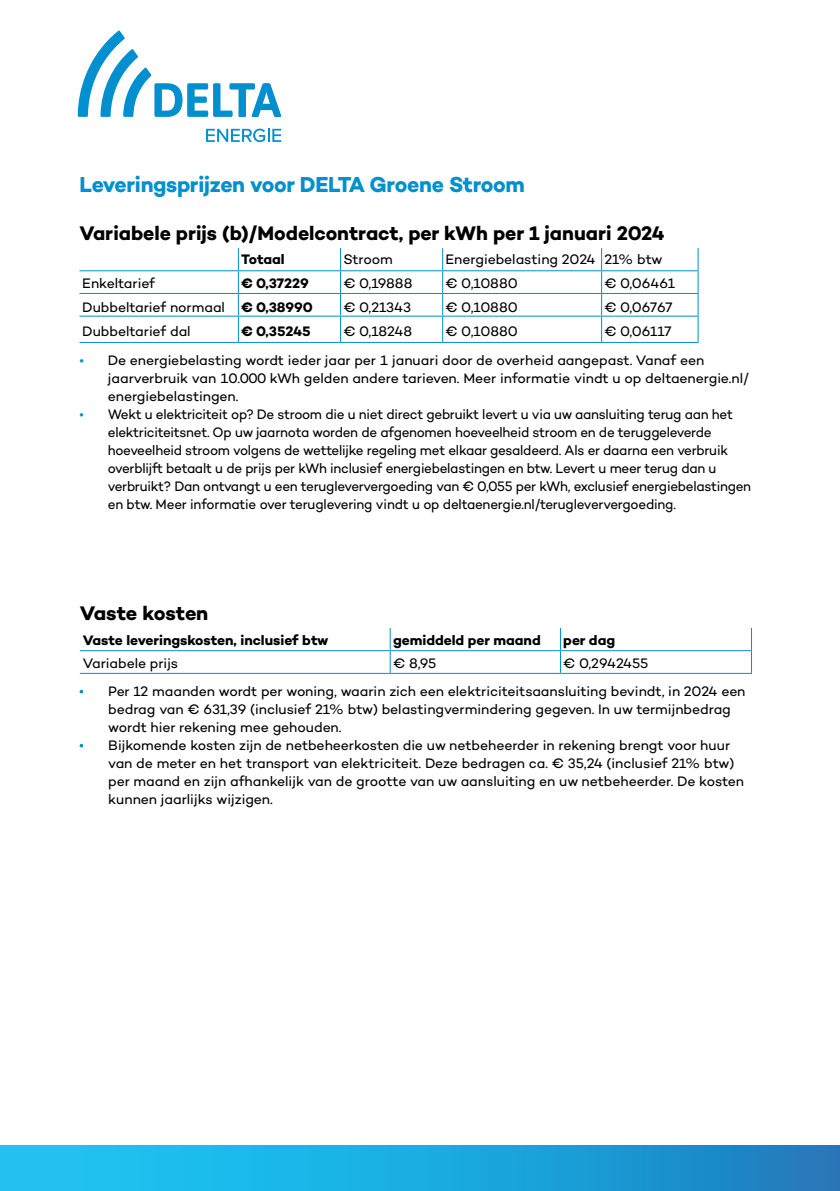
<style>
.page{position:relative;width:840px;height:1191px;background:#fff}
.page>*{position:absolute;margin:0;border:0;box-sizing:border-box;transform-origin:0 0}
.t1{font:700 22px "Campton";letter-spacing:-.02em;color:#008fcf}
.t2{font:700 20px "Campton";letter-spacing:-.005em;color:#000}
.t3{font:14px/18px "Campton";letter-spacing:-.01em;color:#000}
.t4{font:14px/18px "Campton";letter-spacing:-.01em;color:#000;scale:.96 1}
.t5{font:700 14px "Campton";letter-spacing:-.005em;color:#000}
.s1{font-weight:700}
.s2{color:#008fcf}
</style>
<div class="page">
<svg style="left:78px;top:31px;width:203px;height:86px"></svg>
<svg style="left:206px;top:129px;width:75px;height:13px"></svg>
<hr style="left:238px;top:270px;width:102px;height:1px;background:#008fcf">
<hr style="left:238px;top:293px;width:102px;height:1px;background:#008fcf">
<hr style="left:238px;top:316px;width:102px;height:1px;background:#008fcf">
<hr style="left:238px;top:342px;width:102px;height:1px;background:#008fcf">
<svg style="left:340px;top:248px;width:1px;height:94px"></svg>
<svg style="left:238px;top:248px;width:1px;height:94px"></svg>
<svg style="left:697px;top:248px;width:1px;height:94px"></svg>
<hr style="left:79px;top:270px;width:159px;height:1px;background:#008fcf">
<hr style="left:340px;top:270px;width:102px;height:1px;background:#008fcf">
<hr style="left:442px;top:270px;width:159px;height:1px;background:#008fcf">
<hr style="left:601px;top:270px;width:97px;height:1px;background:#008fcf">
<hr style="left:79px;top:293px;width:159px;height:1px;background:#008fcf">
<hr style="left:79px;top:316px;width:159px;height:1px;background:#008fcf">
<hr style="left:79px;top:342px;width:159px;height:1px;background:#008fcf">
<hr style="left:340px;top:293px;width:102px;height:1px;background:#008fcf">
<hr style="left:340px;top:316px;width:102px;height:1px;background:#008fcf">
<hr style="left:340px;top:342px;width:102px;height:1px;background:#008fcf">
<svg style="left:442px;top:248px;width:1px;height:94px"></svg>
<hr style="left:442px;top:293px;width:159px;height:1px;background:#008fcf">
<hr style="left:442px;top:316px;width:159px;height:1px;background:#008fcf">
<hr style="left:442px;top:342px;width:159px;height:1px;background:#008fcf">
<hr style="left:601px;top:293px;width:97px;height:1px;background:#008fcf">
<hr style="left:601px;top:316px;width:97px;height:1px;background:#008fcf">
<hr style="left:601px;top:342px;width:97px;height:1px;background:#008fcf">
<hr style="left:80px;top:650px;width:310px;height:1px;background:#008fcf">
<hr style="left:80px;top:673px;width:310px;height:1px;background:#008fcf">
<hr style="left:390px;top:650px;width:170px;height:1px;background:#008fcf">
<hr style="left:560px;top:650px;width:191px;height:1px;background:#008fcf">
<hr style="left:390px;top:673px;width:170px;height:1px;background:#008fcf">
<hr style="left:560px;top:673px;width:191px;height:1px;background:#008fcf">
<svg style="left:389px;top:628px;width:1px;height:45px"></svg>
<div style="left:0;top:1145px;width:839px;height:46px;background:linear-gradient(to right,#1dcef9,#1d81c1)"></div>
<h1 class="t1" style="left:79px;top:170px;width:447px">Leveringsprijzen voor DELTA Groene Stroom</h1>
<h2 class="t2" style="left:79px;top:220px;width:586px">Variabele prijs (b)/Modelcontract, per kWh per 1 januari 2024</h2>
<p class="t5" style="left:241px;top:250px;width:45px">Totaal</p>
<p class="t3" style="left:343px;top:250px;width:51px">Stroom</p>
<p class="t3" style="left:445px;top:250px;width:218px">Energiebelasting 2024 21% btw</p>
<p class="t3" style="left:82px;top:274px;width:74px">Enkeltarief</p>
<p class="t5" style="left:241px;top:274px;width:69px">€ 0,37229</p>
<p class="t3" style="left:343px;top:274px;width:70px">€ 0,19888</p>
<p class="t3" style="left:445px;top:274px;width:74px">€ 0,10880</p>
<p class="t3" style="left:604px;top:274px;width:72px">€ 0,06461</p>
<p class="t3" style="left:82px;top:298px;width:232px">Dubbeltarief normaal <span class="s1">€ 0,38990</span></p>
<p class="t3" style="left:343px;top:298px;width:69px">€ 0,21343</p>
<p class="t3" style="left:445px;top:298px;width:74px">€ 0,10880</p>
<p class="t3" style="left:604px;top:298px;width:70px">€ 0,06767</p>
<p class="t3" style="left:82px;top:322px;width:110px">Dubbeltarief dal</p>
<p class="t5" style="left:241px;top:322px;width:71px">€ 0,35245</p>
<p class="t3" style="left:343px;top:322px;width:70px">€ 0,18248</p>
<p class="t3" style="left:445px;top:322px;width:74px">€ 0,10880</p>
<p class="t3" style="left:604px;top:322px;width:68px">€ 0,06117</p>
<p class="t3" style="left:108px;top:351px;width:642px;text-indent:-28px"><span class="s2">•</span> De energiebelasting wordt ieder jaar per 1 januari door de overheid aangepast. Vanaf een jaarverbruik van 10.000 kWh gelden andere tarieven. Meer informatie vindt u op deltaenergie.nl/ energiebelastingen.</p>
<p class="t4" style="left:108px;top:405px;width:671px;text-indent:-28px"><span class="s2">•</span> Wekt u elektriciteit op? De stroom die u niet direct gebruikt levert u via uw aansluiting terug aan het elektriciteitsnet. Op uw jaarnota worden de afgenomen hoeveelheid stroom en de teruggeleverde hoeveelheid stroom volgens de wettelijke regeling met elkaar gesaldeerd. Als er daarna een verbruik overblijft betaalt u de prijs per kWh inclusief energiebelastingen en btw. Levert u meer terug dan u verbruikt? Dan ontvangt u een terugleververgoeding van € 0,055 per kWh, exclusief energiebelastingen en btw. Meer informatie over teruglevering vindt u op deltaenergie.nl/terugleververgoeding.</p>
<h2 class="t2" style="left:80px;top:600px;width:130px">Vaste kosten</h2>
<p class="t5" style="left:83px;top:631px;width:247px">Vaste leveringskosten, inclusief btw</p>
<p class="t5" style="left:393px;top:631px;width:149px">gemiddeld per maand</p>
<p class="t5" style="left:563px;top:631px;width:53px">per dag</p>
<p class="t3" style="left:83px;top:653px;width:97px">Variabele prijs</p>
<p class="t3" style="left:393px;top:653px;width:45px">€ 8,95</p>
<p class="t3" style="left:108px;top:648px;width:638px;line-height:28.2px;text-indent:455px">€ 0,2942455<br>Per 12 maanden wordt per woning, waarin zich een elektriciteitsaansluiting bevindt, in 2024 een</p>
<p class="t3" style="left:108px;top:700px;width:637px">bedrag van € 631,39 (inclusief 21% btw) belastingvermindering gegeven. In uw termijnbedrag wordt hier rekening mee gehouden.<br>Bijkomende kosten zijn de netbeheerkosten die uw netbeheerder in rekening brengt voor huur van de meter en het transport van elektriciteit. Deze bedragen ca. € 35,24 (inclusief 21% btw) per maand en zijn afhankelijk van de grootte van uw aansluiting en uw netbeheerder. De kosten kunnen jaarlijks wijzigen.</p>
</div>
